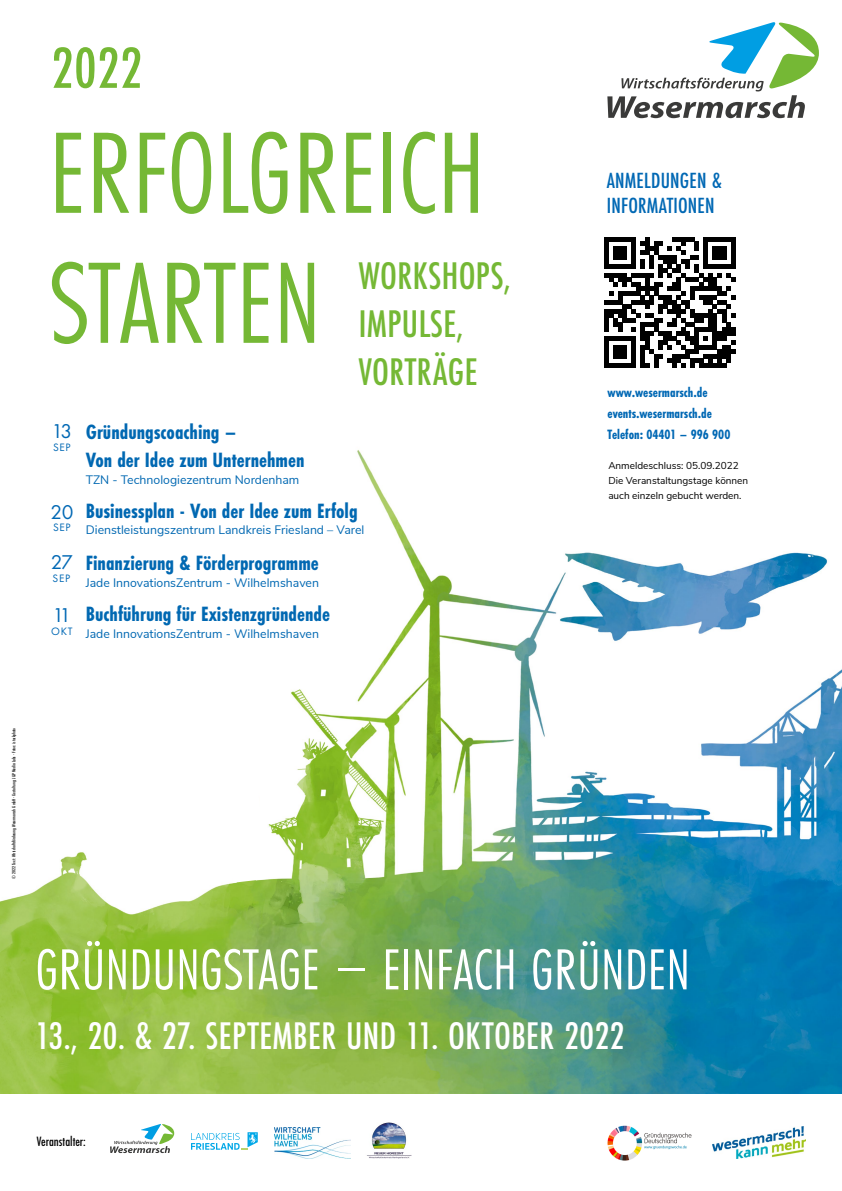
<style>
.page{position:relative;width:842px;height:1191px;background:#fff}
.page>*{position:absolute;margin:0;border:0;box-sizing:border-box;transform-origin:0 0}
.t1{font:120px/130px "Futura PT Cond";letter-spacing:.01em;color:#75b835}
.t2{font:500 60.3px "Futura PT Cond";color:#75b835}
.t3{font:60px "Futura PT Cond";letter-spacing:.01em;color:#fff}
.t4{font:500 40px "Futura PT Cond";letter-spacing:.01em;color:#fff}
.t5{font:500 40px/48px "Futura PT Cond";letter-spacing:.01em;color:#75b835}
.t6{font:500 22.8px/25px "Futura PT Cond";letter-spacing:.01em;color:#0068b4}
.t7{font:700 21.5px "Futura PT Cond";color:#0068b2}
.t8{font:20.7px "Futura PT";letter-spacing:-.1em;color:#0068b4}
.t9{font:700 14px/21px "Futura PT Cond";color:#0068b4}
.t10{font:500 14px "Futura PT Cond";color:#000}
.t11{font:12.3px "Nunito Sans";color:#0068b2}
.t12{font:11.1px "Futura PT";letter-spacing:.06em;color:#0068b4}
.t13{font:10px/15px "Nunito Sans";color:#000}
.t14{font:500 5px "Futura PT Cond";color:#000}
</style>
<div class="page">
<img style="left:0;top:449px;width:842px;height:645px">
<svg style="left:607px;top:22px;width:212px;height:96px"></svg>
<img style="left:607px;top:1125px;width:85px;height:36px">
<img style="left:712px;top:1126px;width:93px;height:32px">
<div style="left:201px;top:628px;width:80px;height:160px;background:#fff"></div>
<svg style="left:221px;top:788px;width:47px;height:94px"></svg>
<svg style="left:604px;top:237px;width:131px;height:130px"></svg>
<img style="left:367px;top:1122px;width:45px;height:36px">
<img style="left:275px;top:1127px;width:76px;height:31px">
<svg style="left:191px;top:1132px;width:67px;height:17px"></svg>
<svg style="left:110px;top:1124px;width:64px;height:29px"></svg>
<h2 class="t2" style="left:51px;top:32px;width:93px">2022</h2>
<h1 class="t1" style="left:49px;top:108px;width:436px">ERFOLGREICH<br>STARTEN</h1>
<h3 class="t5" style="left:359px;top:252px;width:154px">WORKSHOPS,<br>IMPULSE,<br>VORTRÄGE</h3>
<h3 class="t6" style="left:607px;top:168px;width:117px">ANMELDUNGEN &amp;<br>INFORMATIONEN</h3>
<p class="t9" style="left:608px;top:382px;width:106px">www.wesermarsch.de events.wesermarsch.de</p>
<h3 class="t8" style="left:52px;top:419px;width:22px">13</h3>
<p class="t12" style="left:53px;top:440px;width:19px">SEP</p>
<h3 class="t8" style="left:50px;top:499px;width:24px">20</h3>
<p class="t12" style="left:53px;top:521px;width:19px">SEP</p>
<h3 class="t8" style="left:51px;top:550px;width:24px">27</h3>
<p class="t12" style="left:53px;top:571px;width:19px">SEP</p>
<h3 class="t8" style="left:53px;top:603px;width:20px">11</h3>
<p class="t12" style="left:51px;top:624px;width:23px">OKT</p>
<h3 class="t7" style="left:86px;top:420px;width:153px">Gründungscoaching –</h3>
<p class="t9" style="left:608px;top:424px;width:124px">Telefon: 04401 – 996 900</p>
<h3 class="t7" style="left:86px;top:447px;width:220px">Von der Idee zum Unternehmen</h3>
<p class="t11" style="left:86px;top:470px;width:215px">TZN - Technologiezentrum Nordenham</p>
<h3 class="t7" style="left:86px;top:498px;width:273px">Businessplan - Von der Idee zum Erfolg</h3>
<p class="t11" style="left:86px;top:521px;width:280px">Dienstleistungszentrum Landkreis Friesland – Varel</p>
<h3 class="t7" style="left:86px;top:550px;width:235px">Finanzierung &amp; Förderprogramme</h3>
<p class="t11" style="left:86px;top:573px;width:235px">Jade InnovationsZentrum - Wilhelmshaven</p>
<h3 class="t7" style="left:86px;top:601px;width:246px">Buchführung für Existenzgründende</h3>
<p class="t11" style="left:86px;top:624px;width:235px">Jade InnovationsZentrum - Wilhelmshaven</p>
<p class="t13" style="left:608px;top:457px;width:141px">Anmeldeschluss: 05.09.2022<br>Die Veranstaltungstage können auch einzeln gebucht werden.</p>
<p class="t14" style="left:11px;top:878px;width:152px;rotate:-90deg">© 2022 Text: Wirtschaftsförderung Wesermarsch GmbH · Gestaltung: J&amp;P Media Labs · Fotos: istockphoto</p>
<h3 class="t3" style="left:36px;top:934px;width:656px">GRÜNDUNGSTAGE – EINFACH GRÜNDEN</h3>
<h3 class="t4" style="left:35px;top:1012px;width:591px">13., 20. &amp; 27. SEPTEMBER UND 11. OKTOBER 2022</h3>
<p class="t10" style="left:37px;top:1133px;width:51px">Veranstalter:</p>
</div>
